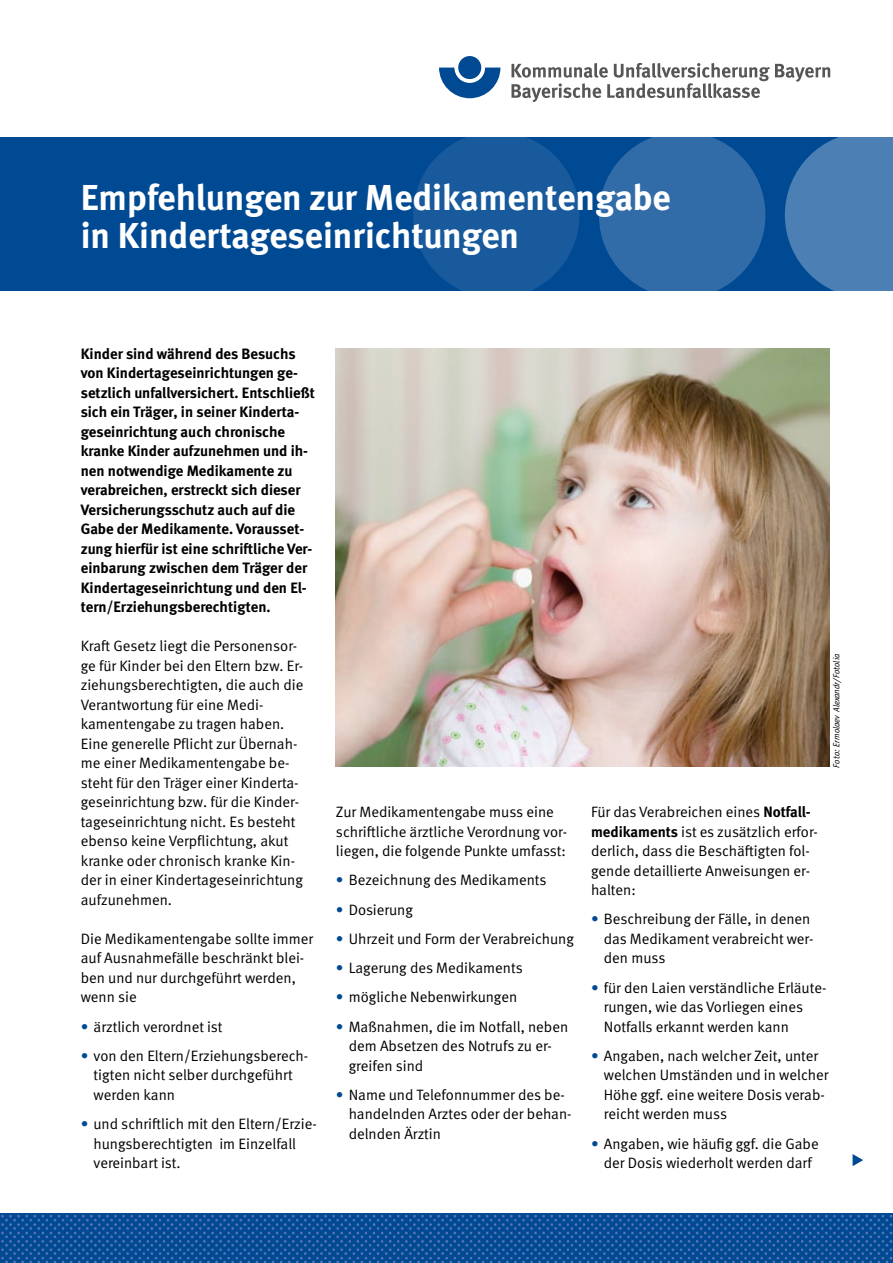
<style>
.page{position:relative;width:893px;height:1263px;background:#fff}
.page>*{position:absolute;margin:0;border:0;box-sizing:border-box;transform-origin:0 0}
.DGUV_Titel{font:700 36px/37.5px "DGUV Meta";color:#fff}
.DGUV_Vorwort{font:15px/19.5px "DGUV Meta";color:#000}
.DGUV_GS{font:700 15px/19.5px "DGUV Meta";color:#000}
.DGUV_GS-2{font:15px/19.5px "DGUV Meta";color:#000}
.Quelle{font:italic 9px "Officina Sans";color:#000}
.s1{color:#004993}
.s2{font-weight:700}
</style>
<div class="page">
<div style="left:0;top:138px;width:893px;height:153px;background:#004993"></div>
<div style="left:413px;top:132px;width:166px;height:166px;background:#195a9d;border-radius:50%"></div>
<div style="left:599px;top:132px;width:166px;height:166px;background:#326ca8;border-radius:50%"></div>
<svg style="left:785px;top:137px;width:108px;height:154px;background:#4177ae"></svg>
<img style="left:0;top:1214px;width:893px;height:49px">
<svg style="left:439px;top:68px;width:61px;height:30px"></svg>
<div style="left:458px;top:56px;width:23px;height:23px;background:#004993;border-radius:50%"></div>
<svg style="left:511px;top:63px;width:319px;height:39px"></svg>
<svg style="left:853px;top:1154px;width:10px;height:12px"></svg>
<img style="left:336px;top:348px;width:493px;height:418px">
<p class="DGUV_Titel" style="left:81px;top:180px;width:592px">Empfehlungen zur Medikamentengabe in Kindertageseinrichtungen</p>
<p class="DGUV_GS" style="left:81px;top:344px;width:236px">Kinder sind während des Besuchs von Kindertageseinrichtungen ge&shy;setzlich unfallversichert. Entschließt sich ein Träger, in seiner Kinderta&shy;geseinrichtung auch chronische kranke Kinder aufzunehmen und ih&shy;nen notwendige Medikamente zu verabreichen, erstreckt sich dieser Versicherungsschutz auch auf die Gabe der Medikamente. Vorausset&shy;zung hierfür ist eine schriftliche Ver&shy;einbarung zwischen dem Träger der Kindertageseinrichtung und den El&shy;tern/Erziehungsberechtigten.</p>
<p class="DGUV_Vorwort" style="left:81px;top:637px;width:224px">Kraft Gesetz liegt die Personensor&shy;ge für Kinder bei den Eltern bzw. Er&shy;ziehungsberechtigten, die auch die Verantwortung für eine Medi&shy;kamentengabe zu tragen haben.<br>Eine generelle Pflicht zur Übernah&shy;me einer Medikamentengabe be&shy;steht für den Träger einer Kinderta&shy;geseinrichtung bzw. für die Kinder&shy;tageseinrichtung nicht. Es besteht ebenso keine Verpflichtung, akut kranke oder chronisch kranke Kin&shy;der in einer Kindertageseinrichtung aufzunehmen.</p>
<p class="DGUV_GS-2" style="left:81px;top:929px;width:234px">Die Medikamentengabe sollte immer auf Ausnahmefälle beschränkt blei&shy;ben und nur durchgeführt werden, wenn sie</p>
<p class="DGUV_Vorwort" style="left:81px;top:1017px;width:143px"><span class="s1">•</span> ärztlich verordnet ist</p>
<p class="DGUV_Vorwort" style="left:94px;top:1046px;width:216px;text-indent:-13px"><span class="s1">•</span> von den Eltern/Erziehungsberech&shy;tigten nicht selber durchgeführt werden kann</p>
<p class="DGUV_Vorwort" style="left:94px;top:1114px;width:225px;text-indent:-13px"><span class="s1">•</span> und schriftlich mit den Eltern/Erzie&shy;hungsberechtigten im Einzelfall vereinbart ist.</p>
<p class="DGUV_GS-2" style="left:336px;top:802px;width:233px">Zur Medikamentengabe muss eine schriftliche ärztliche Verordnung vor&shy;liegen, die folgende Punkte umfasst:</p>
<p class="DGUV_Vorwort" style="left:336px;top:871px;width:212px"><span class="s1">•</span> Bezeichnung des Medikaments</p>
<p class="DGUV_Vorwort" style="left:336px;top:900px;width:79px"><span class="s1">•</span> Dosierung</p>
<p class="DGUV_Vorwort" style="left:336px;top:929px;width:240px"><span class="s1">•</span> Uhrzeit und Form der Verabreichung</p>
<p class="DGUV_Vorwort" style="left:336px;top:958px;width:188px"><span class="s1">•</span> Lagerung des Medikaments</p>
<p class="DGUV_Vorwort" style="left:336px;top:988px;width:183px"><span class="s1">•</span> mögliche Nebenwirkungen</p>
<p class="DGUV_Vorwort" style="left:349px;top:1017px;width:221px;text-indent:-13px"><span class="s1">•</span> Maßnahmen, die im Notfall, neben dem Absetzen des Notrufs zu er&shy;greifen sind</p>
<p class="DGUV_Vorwort" style="left:349px;top:1085px;width:224px;text-indent:-13px"><span class="s1">•</span> Name und Telefonnummer des be&shy;handelnden Arztes oder der behan&shy;delnden Ärztin</p>
<p class="Quelle" style="left:831px;top:767px;width:115px;rotate:-90deg">Foto: Ermolaev Alexandr/Fotolia</p>
<p class="DGUV_GS-2" style="left:591px;top:802px;width:228px">Für das Verabreichen eines <span class="s2">Notfall&shy;medikaments</span> ist es zusätzlich erfor&shy;derlich, dass die Beschäftigten fol&shy;gende detaillierte Anweisungen er&shy;halten:</p>
<p class="DGUV_Vorwort" style="left:604px;top:910px;width:211px;text-indent:-13px"><span class="s1">•</span> Beschreibung der Fälle, in denen das Medikament verabreicht wer&shy;den muss</p>
<p class="DGUV_Vorwort" style="left:604px;top:978px;width:224px;text-indent:-13px"><span class="s1">•</span> für den Laien verständliche Erläute&shy;rungen, wie das Vorliegen eines<br>Notfalls erkannt werden kann</p>
<p class="DGUV_Vorwort" style="left:604px;top:1046px;width:226px;text-indent:-13px"><span class="s1">•</span> Angaben, nach welcher Zeit, unter welchen Umständen und in welcher<br>Höhe ggf. eine weitere Dosis verab&shy;reicht werden muss</p>
<p class="DGUV_Vorwort" style="left:591px;top:1134px;width:229px;text-align:center"><span class="s1">•</span> Angaben, wie häufig ggf. die Gabe der Dosis wiederholt werden darf</p>
</div>
